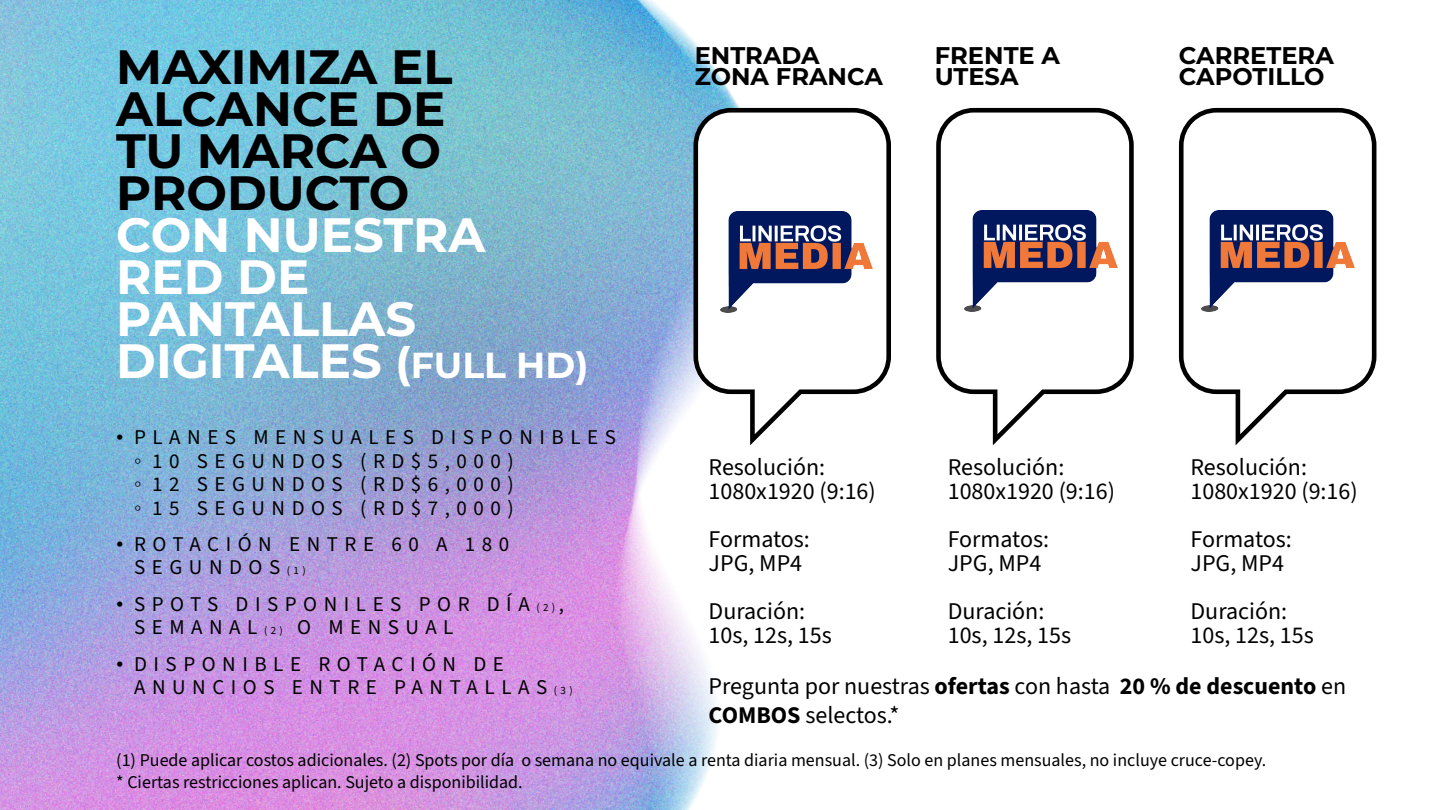
<style>
.page{position:relative;width:1440px;height:810px;background:#fff}
.page>*{position:absolute;margin:0;border:0;box-sizing:border-box;transform-origin:0 0}
.t1{font:700 48.1px/41.9px "Montserrat";color:#fff}
.t2{font:700 48.1px/41.9px "Montserrat";color:#000}
.t3{font:700 24.1px/21px "Montserrat";color:#000}
.t4{font:24px/24px "Source Sans 3";color:#000}
.t5{font:21px/23.5px "Source Sans 3";letter-spacing:.31em;color:#000}
.t6{font:18px/21.6px "Source Sans 3";color:#000}
.s1{font-size:43.1px}
.s2{font-size:36.1px}
.s3{font-family:"Times New Roman"}
.s4{font-weight:700}
.s5{font-size:11px}
</style>
<div class="page">
<img style="left:0;top:0;width:739px;height:810px">
<svg style="left:691px;top:106px;width:200px;height:345px"></svg>
<svg style="left:936px;top:107px;width:198px;height:338px"></svg>
<svg style="left:1178px;top:107px;width:199px;height:339px"></svg>
<img style="left:720px;top:212px;width:153px;height:101px">
<img style="left:964px;top:211px;width:153px;height:101px">
<img style="left:1201px;top:211px;width:153px;height:101px">
<h1 class="t2" style="left:116px;top:44px;width:338px">MAXIMIZA EL<br>ALCANCE DE<br>TU MARCA O<br>PRODUCTO</h1>
<p class="t3" style="left:1179px;top:44px;width:156px">CARRETERA<br>CAPOTILLO</p>
<p class="t3" style="left:695px;top:44px;width:190px">ENTRADA<br>ZONA FRANCA</p>
<p class="t3" style="left:935px;top:44px;width:127px">FRENTE A<br>UTESA</p>
<h1 class="t1" style="left:116px;top:212px;width:474px">CON NUESTRA<br>RED DE<br>PANTALLAS<br>DIGITALES <span class="s1">(</span><span class="s2">FULL HD)</span></h1>
<p class="t5" style="left:134px;top:425px;width:483px;text-indent:-18px"><span class="s3">•</span> PLANES MENSUALES DISPONIBLES <span class="s3">◦</span> 10 SEGUNDOS (RD$5,000)<br><span class="s3">◦</span> 12 SEGUNDOS (RD$6,000)<br><span class="s3">◦</span> 15 SEGUNDOS (RD$7,000)</p>
<p class="t4" style="left:1191px;top:455px;width:169px">Resolución:<br>1080x1920 (9:16)</p>
<p class="t4" style="left:1191px;top:527px;width:103px">Formatos:<br>JPG, MP4</p>
<p class="t4" style="left:1191px;top:599px;width:125px">Duración:<br>10s, 12s, 15s</p>
<p class="t4" style="left:709px;top:672px;width:639px;line-height:28.8px">Pregunta por nuestras <span class="s4">ofertas</span> con hasta <span class="s4">20 % de descuento</span> en<br><span class="s4">COMBOS</span> selectos.*</p>
<p class="t6" style="left:116px;top:750px;width:1152px">(1) Puede aplicar costos adicionales. (2) Spots por día o semana no equivale a renta diaria mensual. (3) Solo en planes mensuales, no incluye cruce-copey. * Ciertas restricciones aplican. Sujeto a disponibilidad.</p>
<p class="t4" style="left:709px;top:455px;width:169px">Resolución:<br>1080x1920 (9:16)</p>
<p class="t4" style="left:709px;top:527px;width:103px">Formatos:<br>JPG, MP4</p>
<p class="t4" style="left:709px;top:599px;width:125px">Duración:<br>10s, 12s, 15s</p>
<p class="t4" style="left:948px;top:455px;width:169px">Resolución:<br>1080x1920 (9:16)</p>
<p class="t4" style="left:948px;top:527px;width:103px">Formatos:<br>JPG, MP4</p>
<p class="t4" style="left:948px;top:599px;width:125px">Duración:<br>10s, 12s, 15s</p>
<p class="t5" style="left:134px;top:532px;width:377px;text-indent:-18px"><span class="s3">•</span> ROTACIÓN ENTRE 60 A 180<br>SEGUNDOS <span class="s5">(1)</span></p>
<p class="t5" style="left:134px;top:592px;width:431px;text-indent:-18px"><span class="s3">•</span> SPOTS DISPONILES POR DÍA <span class="s5">(2)</span>,<br>SEMANAL <span class="s5">(2)</span> O MENSUAL</p>
<p class="t5" style="left:134px;top:652px;width:440px;text-indent:-18px"><span class="s3">•</span> DISPONIBLE ROTACIÓN DE<br>ANUNCIOS ENTRE PANTALLAS <span class="s5">(3)</span></p>
</div>
